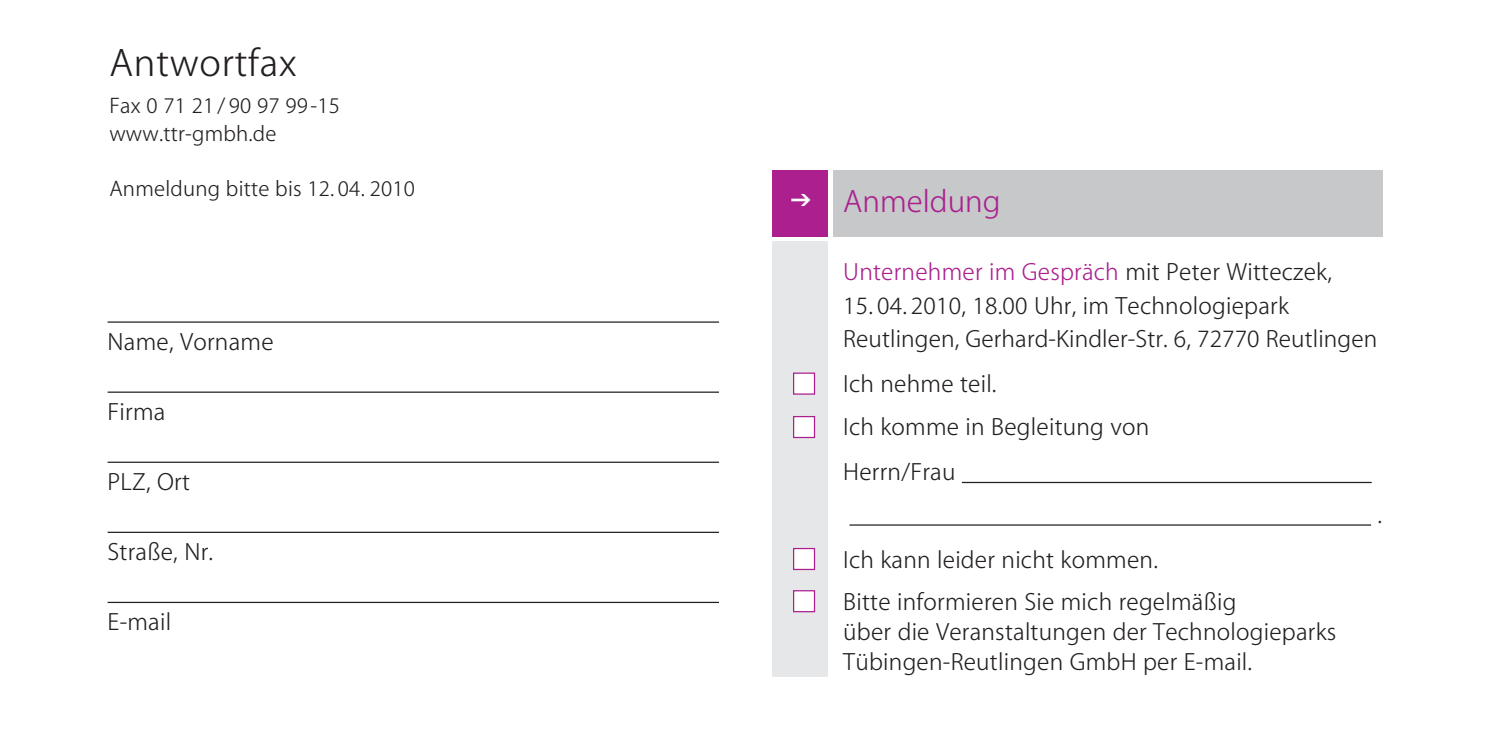
<style>
.page{position:relative;width:1489px;height:745px;background:#fff}
.page>*{position:absolute;margin:0;border:0;box-sizing:border-box;transform-origin:0 0}
.t1{font:40px "Myriad MM L Bank";letter-spacing:.02em;color:#231f20}
.t2{font:32.5px "Myriad MM L Bank";color:#ab208e}
.t3{font:25px/42.5px "Myriad MM L Bank";letter-spacing:.01em;color:#231f20}
.t4{font:25px "Myriad MM L Bank";letter-spacing:.01em;color:#ab208e}
.t5{font:25px "Myriad MM L Bank Arrows";color:#fff}
.t6{font:22.5px/27.5px "Myriad MM L Bank";letter-spacing:.01em;color:#231f20}
.s1{color:#231f20}
</style>
<div class="page">
<div style="left:772px;top:242px;width:56px;height:434px;background:#e6e7e8"></div>
<div style="left:833px;top:170px;width:549px;height:66px;background:#c6c8ca"></div>
<div style="left:772px;top:170px;width:56px;height:66px;background:#ab208e"></div>
<hr style="left:961px;top:481px;width:410px;height:2px;background:#231f20">
<hr style="left:849px;top:524px;width:521px;height:1px;background:#231f20">
<div style="left:793px;top:373px;width:21px;height:21px;background:#fff"></div>
<div style="left:793px;top:372px;width:22px;height:22px;border:1px solid #ab208e"></div>
<div style="left:793px;top:590px;width:21px;height:21px;background:#fff"></div>
<div style="left:793px;top:589px;width:22px;height:23px;border:1px solid #ab208e"></div>
<hr style="left:108px;top:321px;width:611px;height:1px;background:#231f20">
<hr style="left:108px;top:391px;width:611px;height:1px;background:#231f20">
<hr style="left:108px;top:461px;width:611px;height:1px;background:#231f20">
<hr style="left:108px;top:531px;width:611px;height:1px;background:#231f20">
<hr style="left:108px;top:601px;width:611px;height:1px;background:#231f20">
<div style="left:793px;top:416px;width:21px;height:21px;background:#fff"></div>
<div style="left:793px;top:415px;width:22px;height:23px;border:1px solid #ab208e"></div>
<div style="left:793px;top:548px;width:21px;height:21px;background:#fff"></div>
<div style="left:793px;top:547px;width:22px;height:22px;border:1px solid #ab208e"></div>
<h1 class="t1" style="left:109px;top:47px;width:189px">Antwortfax</h1>
<p class="t6" style="left:109px;top:94px;width:232px">Fax 0 71 21 / 90 97 99-15 www.ttr-gmbh.de</p>
<p class="t6" style="left:109px;top:176px;width:307px">Anmeldung bitte bis 12. 04. 2010</p>
<p class="t3" style="left:108px;top:322px;width:168px">Name, Vorname</p>
<p class="t3" style="left:108px;top:392px;width:59px">Firma</p>
<p class="t3" style="left:108px;top:462px;width:84px">PLZ, Ort</p>
<p class="t3" style="left:108px;top:532px;width:107px">Straße, Nr.</p>
<p class="t3" style="left:108px;top:602px;width:65px">E-mail</p>
<p class="t5" style="left:791px;top:189px;width:23px">@</p>
<h2 class="t2" style="left:843px;top:189px;width:159px">Anmeldung</h2>
<p class="t4" style="left:843px;top:262px;width:490px">Unternehmer im Gespräch <span class="s1">mit Peter Witteczek,</span></p>
<p class="t3" style="left:843px;top:290px;width:535px;line-height:33.8px">15. 04. 2010, 18.00 Uhr, im Technologiepark<br>Reutlingen, Gerhard-Kindler-Str. 6, 72770 Reutlingen</p>
<p class="t3" style="left:843px;top:365px;width:307px">Ich nehme teil.<br>Ich komme in Begleitung von</p>
<p class="t3" style="left:843px;top:452px;width:114px">Herrn/Frau</p>
<p class="t3" style="left:843px;top:540px;width:395px">Ich kann leider nicht kommen.<br>Bitte informieren Sie mich regelmäßig</p>
<p class="t3" style="left:843px;top:618px;width:494px;line-height:30px">über die Veranstaltungen der Technologieparks<br>Tübingen-Reutlingen GmbH per E-mail.</p>
<p class="t3" style="left:1377px;top:495px;width:6px">.</p>
</div>
